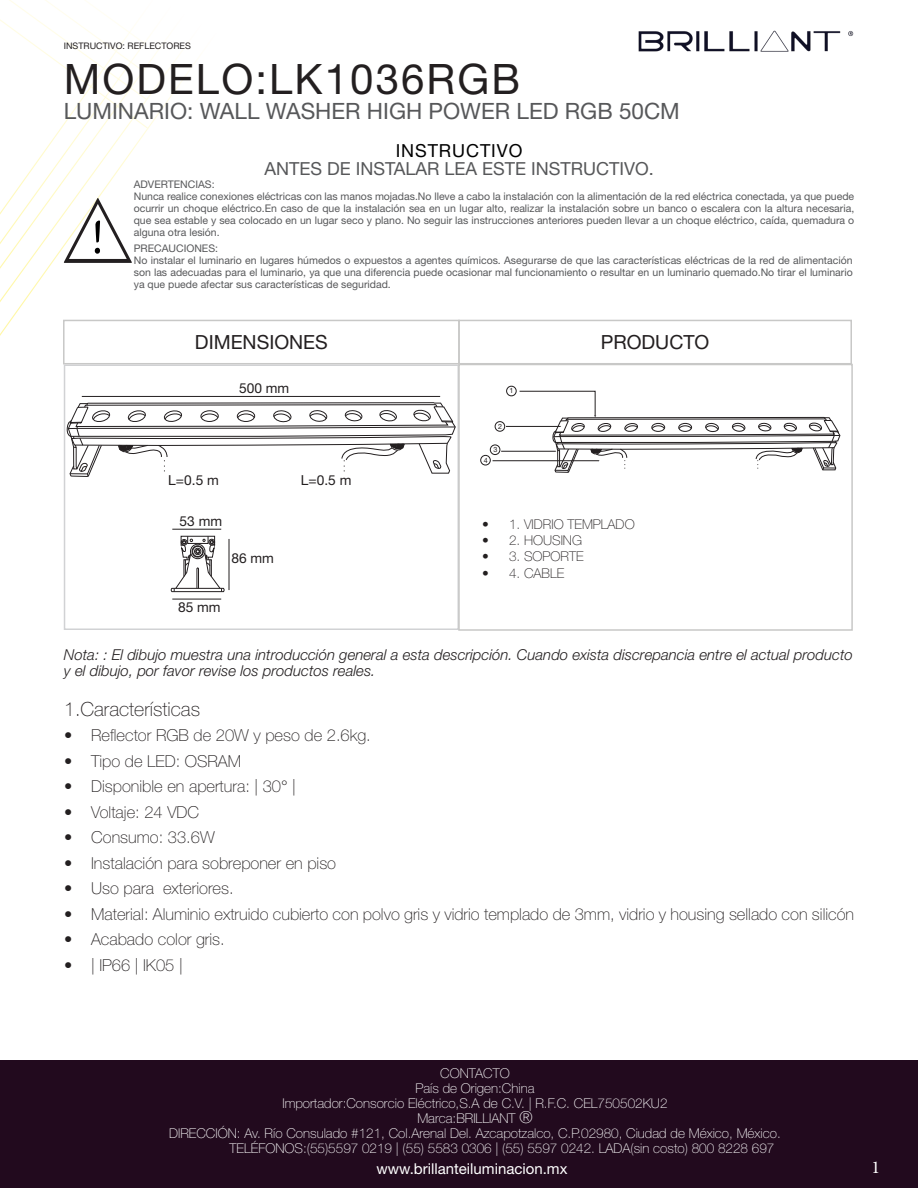
<style>
.page{position:relative;width:918px;height:1188px;background:#fff}
.page>*{position:absolute;margin:0;border:0;box-sizing:border-box;transform-origin:0 0}
.t1{font:42px "Helvetica Neue LT Std";letter-spacing:.05em;color:#231f20}
.t2{font:22.5px "Helvetica Neue LT Std";color:#57585a}
.t3{font:19.5px "Helvetica Neue LT Std";color:#231f20}
.t4{font:100 19.5px "Helvetica Neue LT Std";color:#231f20}
.t5{font:18px "Helvetica Neue LT Std";color:#57585a}
.t6{font:18px "Helvetica Neue LT Std";letter-spacing:.05em;color:#000}
.t7{font:18px "Minion Pro";color:#fff}
.t8{font:100 16.5px "Helvetica Neue LT Std";color:#231f20}
.t9{font:italic 300 15px/16.5px "Helvetica Neue LT Std";color:#231f20}
.t10{font:15px "Helvetica Neue LT Std";color:#fff}
.t11{font:13.8px "Helvetica Neue LT Std";color:#231f20}
.t12{font:100 13.5px "Helvetica Neue LT Std";color:#fff}
.t13{font:100 13.5px "Helvetica Neue LT Std";color:#231f20}
.t14{font:10.5px/12px "Helvetica Neue LT Std";color:#57585a;text-align:justify}
.t15{font:9px "Helvetica Neue LT Std";color:#231f20}
.t16{font:7.2px "Helvetica Neue LT Std";color:#231f20}
.s1{font-size:16.5px}
</style>
<div class="page">
<div style="left:0;top:1060px;width:918px;height:128px;background:#220a1e"></div>
<img style="left:638px;top:30px;width:216px;height:22px">
<svg style="left:0;top:45px;width:194px;height:274px"></svg>
<div style="left:63px;top:320px;width:397px;height:44px;border:2px solid #c8c8c7"></div>
<div style="left:458px;top:320px;width:394px;height:44px;border:2px solid #c8c8c7"></div>
<svg style="left:0;top:0;width:161px;height:263px"></svg>
<svg style="left:170px;top:536px;width:55px;height:56px"></svg>
<hr style="left:229px;top:539px;width:1px;height:51px;background:#231f20">
<hr style="left:172px;top:529px;width:49px;height:1px;background:#231f20">
<hr style="left:172px;top:599px;width:49px;height:1px;background:#231f20">
<hr style="left:82px;top:396px;width:358px;height:1px;background:#231f20">
<svg style="left:67px;top:402px;width:389px;height:75px"></svg>
<div style="left:64px;top:364px;width:395px;height:266px;border:2px solid #d1d2d4"></div>
<hr style="left:493px;top:460px;width:106px;height:1px;background:#231f20">
<hr style="left:506px;top:426px;width:54px;height:1px;background:#231f20">
<hr style="left:501px;top:451px;width:55px;height:1px;background:#231f20">
<svg style="left:519px;top:391px;width:321px;height:82px"></svg>
<div style="left:506px;top:386px;width:10px;height:10px;border:1px solid #231f20;border-radius:50%"></div>
<div style="left:495px;top:421px;width:10px;height:10px;border:1px solid #231f20;border-radius:50%"></div>
<div style="left:490px;top:445px;width:10px;height:10px;border:1px solid #231f20;border-radius:50%"></div>
<div style="left:481px;top:455px;width:10px;height:10px;border:1px solid #231f20;border-radius:50%"></div>
<div style="left:458px;top:364px;width:395px;height:267px;border:2px solid #c8c8c7"></div>
<p class="t15" style="left:64px;top:41px;width:129px">INSTRUCTIVO: REFLECTORES</p>
<h1 class="t1" style="left:64px;top:54px;width:458px">MODELO:LK1036RGB</h1>
<h2 class="t2" style="left:64px;top:98px;width:618px">LUMINARIO: WALL WASHER HIGH POWER LED RGB 50CM</h2>
<p class="t6" style="left:396px;top:140px;width:128px">INSTRUCTIVO</p>
<p class="t5" style="left:264px;top:158px;width:391px">ANTES DE INSTALAR LEA ESTE INSTRUCTIVO.</p>
<p class="t14" style="left:134px;top:178px;width:82px">ADVERTENCIAS:</p>
<p class="t14" style="left:134px;top:190px;width:722px">Nunca realice conexiones eléctricas con las manos mojadas.No lleve a cabo la instalación con la alimentación de la red eléctrica conectada, ya que puede ocurrir un choque eléctrico.En caso de que la instalación sea en un lugar alto, realizar la instalación sobre un banco o escalera con la altura necesaria, que sea estable y sea colocado en un lugar seco y plano. No seguir las instrucciones anteriores pueden llevar a un choque eléctrico, caída, quemadura o alguna otra lesión.</p>
<p class="t14" style="left:134px;top:243px;width:86px">PRECAUCIONES:</p>
<p class="t14" style="left:134px;top:255px;width:721px">No instalar el luminario en lugares húmedos o expuestos a agentes químicos. Asegurarse de que las características eléctricas de la red de alimentación son las adecuadas para el luminario, ya que una diferencia puede ocasionar mal funcionamiento o resultar en un luminario quemado.No tirar el luminario ya que puede afectar sus características de seguridad.</p>
<p class="t3" style="left:195px;top:330px;width:134px">DIMENSIONES</p>
<p class="t3" style="left:601px;top:330px;width:110px">PRODUCTO</p>
<p class="t11" style="left:239px;top:380px;width:52px">500 mm</p>
<p class="t11" style="left:168px;top:472px;width:52px">L=0.5 m</p>
<p class="t11" style="left:301px;top:472px;width:52px">L=0.5 m</p>
<p class="t11" style="left:180px;top:512px;width:44px">53 mm</p>
<p class="t11" style="left:231px;top:550px;width:44px">86 mm</p>
<p class="t11" style="left:178px;top:599px;width:44px">85 mm</p>
<p class="t16" style="left:510px;top:386px;width:5px">1</p>
<p class="t16" style="left:498px;top:422px;width:5px">2</p>
<p class="t16" style="left:493px;top:445px;width:5px">3</p>
<p class="t16" style="left:484px;top:456px;width:5px">4</p>
<p class="t13" style="left:482px;top:516px;width:154px">• 1. VIDRIO TEMPLADO</p>
<p class="t13" style="left:482px;top:533px;width:102px">• 2. HOUSING</p>
<p class="t13" style="left:482px;top:549px;width:103px">• 3. SOPORTE</p>
<p class="t13" style="left:482px;top:565px;width:84px">• 4. CABLE</p>
<p class="t9" style="left:64px;top:646px;width:790px">Nota: : El dibujo muestra una introducción general a esta descripción. Cuando exista discrepancia entre el actual producto y el dibujo, por favor revise los productos reales.</p>
<p class="t4" style="left:64px;top:698px;width:137px">1.Características</p>
<p class="t8" style="left:64px;top:726px;width:308px">• Reflector RGB de 20W y peso de 2.6kg.</p>
<p class="t8" style="left:64px;top:752px;width:178px">• Tipo de LED: OSRAM</p>
<p class="t8" style="left:64px;top:777px;width:233px">• Disponible en apertura: | 30° |</p>
<p class="t8" style="left:64px;top:803px;width:136px">• Voltaje: 24 VDC</p>
<p class="t8" style="left:64px;top:828px;width:152px">• Consumo: 33.6W</p>
<p class="t8" style="left:64px;top:854px;width:273px">• Instalación para sobreponer en piso</p>
<p class="t8" style="left:64px;top:879px;width:171px">• Uso para exteriores.</p>
<p class="t8" style="left:64px;top:905px;width:792px">• Material: Aluminio extruido cubierto con polvo gris y vidrio templado de 3mm, vidrio y housing sellado con silicón</p>
<p class="t8" style="left:64px;top:930px;width:162px">• Acabado color gris.</p>
<p class="t8" style="left:64px;top:956px;width:120px">• | IP66 | IK05 |</p>
<p class="t12" style="left:440px;top:1066px;width:71px">CONTACTO</p>
<p class="t12" style="left:415px;top:1081px;width:121px">País de Origen:China</p>
<p class="t12" style="left:282px;top:1096px;width:387px">Importador:Consorcio Eléctrico,S.A de C.V. | R.F.C. CEL750502KU2</p>
<p class="t12" style="left:417px;top:1111px;width:117px">Marca:BRILLIANT <span class="s1">®</span></p>
<p class="t12" style="left:169px;top:1126px;width:613px">DIRECCIÓN: Av. Río Consulado #121, Col.Arenal Del. Azcapotzalco, C.P.02980, Ciudad de México, México.</p>
<p class="t12" style="left:230px;top:1141px;width:546px">TELÉFONOS:(55)5597 0219 | (55) 5583 0306 | (55) 5597 0242. LADA(sin costo) 800 8228 697</p>
<h3 class="t10" style="left:376px;top:1160px;width:193px">www.brillanteiluminacion.mx</h3>
<h3 class="t7" style="left:871px;top:1155px;width:10px">1</h3>
</div>
